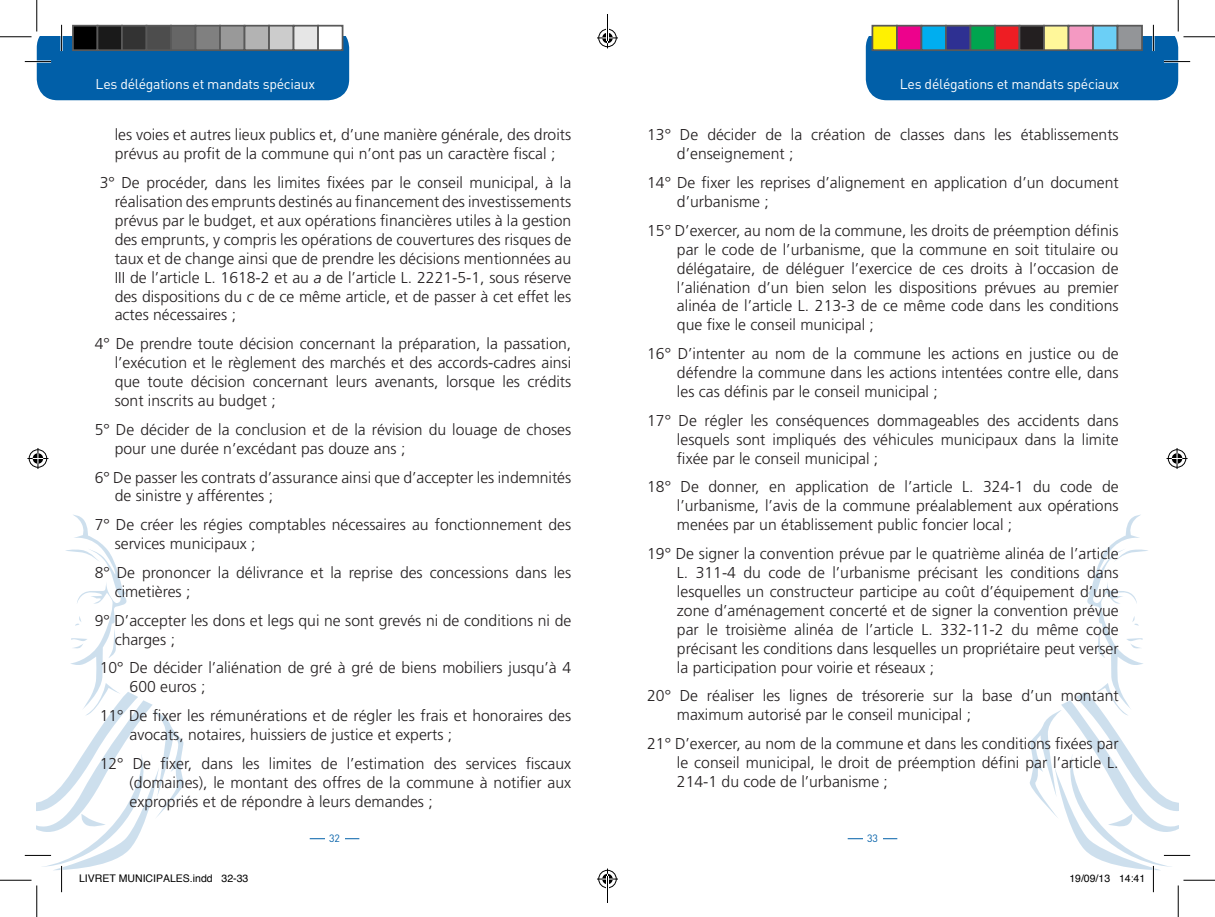
<style>
.page{position:relative;width:1215px;height:917px;background:#fff}
.page>*{position:absolute;margin:0;border:0;box-sizing:border-box;transform-origin:0 0}
.t1{font:300 15.75px/18.9px "Frutiger";color:#231f20}
.t2{font:14px "DIN";letter-spacing:-.02em;color:#fff}
.t3{font:10.5px "Helvetica";color:#000}
.t4{font:10.5px "DIN";color:#015fa8}
.s1{font-style:italic}
</style>
<div class="page">
<hr style="left:310px;top:838px;width:49px;height:1px;background:#015fa8">
<div style="left:324px;top:823px;width:20px;height:30px;background:#fff"></div>
<hr style="left:847px;top:838px;width:50px;height:1px;background:#015fa8">
<div style="left:862px;top:823px;width:20px;height:30px;background:#fff"></div>
<svg style="left:25px;top:25px;width:324px;height:75px;background:#176cae"></svg>
<svg style="left:865px;top:25px;width:325px;height:75px;background:#186daf"></svg>
<hr style="left:0;top:36px;width:32px;height:2px;background:#fff">
<hr style="left:1183px;top:36px;width:31px;height:2px;background:#fff">
<hr style="left:36px;top:0;width:2px;height:32px;background:#fff">
<hr style="left:1177px;top:0;width:2px;height:32px;background:#fff">
<hr style="left:0;top:36px;width:32px;height:1px;background:#000">
<hr style="left:1183px;top:36px;width:31px;height:1px;background:#000">
<hr style="left:0;top:880px;width:32px;height:1px;background:#000">
<hr style="left:1183px;top:880px;width:31px;height:1px;background:#000">
<hr style="left:36px;top:0;width:1px;height:32px;background:#000">
<hr style="left:36px;top:885px;width:1px;height:32px;background:#000">
<hr style="left:1177px;top:0;width:1px;height:32px;background:#000">
<hr style="left:1177px;top:885px;width:1px;height:32px;background:#000">
<svg style="left:27px;top:448px;width:21px;height:21px"></svg>
<svg style="left:1166px;top:448px;width:21px;height:21px"></svg>
<div style="left:73px;top:26px;width:24px;height:24px;background:#000"></div>
<div style="left:72px;top:25px;width:26px;height:26px;border:2px solid #595959"></div>
<div style="left:97px;top:26px;width:25px;height:24px;background:#1a1a1a"></div>
<div style="left:97px;top:25px;width:26px;height:26px;border:2px solid #595959"></div>
<div style="left:122px;top:26px;width:24px;height:24px;background:#333"></div>
<div style="left:121px;top:25px;width:26px;height:26px;border:2px solid #595959"></div>
<div style="left:146px;top:26px;width:25px;height:24px;background:#4d4d4d"></div>
<div style="left:146px;top:25px;width:26px;height:26px;border:2px solid #595959"></div>
<div style="left:171px;top:26px;width:24px;height:24px;background:#666"></div>
<div style="left:170px;top:25px;width:26px;height:26px;border:2px solid #595959"></div>
<div style="left:195px;top:26px;width:25px;height:24px;background:#808080"></div>
<div style="left:195px;top:25px;width:26px;height:26px;border:2px solid #595959"></div>
<div style="left:220px;top:26px;width:24px;height:24px;background:#999"></div>
<div style="left:219px;top:25px;width:26px;height:26px;border:2px solid #595959"></div>
<div style="left:244px;top:26px;width:25px;height:24px;background:#b3b3b3"></div>
<div style="left:244px;top:25px;width:26px;height:26px;border:2px solid #595959"></div>
<div style="left:269px;top:26px;width:24px;height:24px;background:#ccc"></div>
<div style="left:268px;top:25px;width:26px;height:26px;border:2px solid #595959"></div>
<div style="left:293px;top:26px;width:25px;height:24px;background:#e6e6e6"></div>
<div style="left:293px;top:25px;width:26px;height:26px;border:2px solid #595959"></div>
<div style="left:318px;top:26px;width:24px;height:24px;background:#fff"></div>
<div style="left:317px;top:25px;width:26px;height:26px;border:2px solid #595959"></div>
<div style="left:872px;top:26px;width:25px;height:24px;background:#fff101"></div>
<div style="left:871px;top:25px;width:26px;height:26px;border:2px solid #595959"></div>
<div style="left:897px;top:26px;width:24px;height:24px;background:#ed028c"></div>
<div style="left:896px;top:25px;width:26px;height:26px;border:2px solid #595959"></div>
<div style="left:921px;top:26px;width:25px;height:24px;background:#00aeef"></div>
<div style="left:920px;top:25px;width:26px;height:26px;border:2px solid #595959"></div>
<div style="left:946px;top:26px;width:24px;height:24px;background:#2e3092"></div>
<div style="left:945px;top:25px;width:26px;height:26px;border:2px solid #595959"></div>
<div style="left:970px;top:26px;width:25px;height:24px;background:#00a54f"></div>
<div style="left:969px;top:25px;width:26px;height:26px;border:2px solid #595959"></div>
<div style="left:995px;top:26px;width:24px;height:24px;background:#ee1d23"></div>
<div style="left:994px;top:25px;width:26px;height:26px;border:2px solid #595959"></div>
<div style="left:1019px;top:26px;width:25px;height:24px;background:#231f20"></div>
<div style="left:1018px;top:25px;width:26px;height:26px;border:2px solid #595959"></div>
<div style="left:1044px;top:26px;width:24px;height:24px;background:#fff79a"></div>
<div style="left:1043px;top:25px;width:26px;height:26px;border:2px solid #595959"></div>
<div style="left:1068px;top:26px;width:25px;height:24px;background:#f499c2"></div>
<div style="left:1067px;top:25px;width:26px;height:26px;border:2px solid #595959"></div>
<div style="left:1093px;top:26px;width:24px;height:24px;background:#6bcff6"></div>
<div style="left:1092px;top:25px;width:26px;height:26px;border:2px solid #595959"></div>
<div style="left:1117px;top:26px;width:25px;height:24px;background:#939598"></div>
<div style="left:1116px;top:25px;width:26px;height:26px;border:2px solid #595959"></div>
<svg style="left:25px;top:514px;width:159px;height:378px"></svg>
<svg style="left:1029px;top:514px;width:161px;height:378px"></svg>
<svg style="left:597px;top:14px;width:21px;height:34px"></svg>
<svg style="left:597px;top:868px;width:21px;height:35px"></svg>
<p class="t2" style="left:96px;top:76px;width:221px">Les délégations et mandats spéciaux</p>
<p class="t2" style="left:899px;top:76px;width:221px">Les délégations et mandats spéciaux</p>
<p class="t1" style="left:115px;top:125px;width:458px">les voies et autres lieux publics et, d’une manière générale, des droits prévus au profit de la commune qui n’ont pas un caractère fiscal ;</p>
<p class="t1" style="left:115px;top:173px;width:458px;text-align:justify;text-indent:-15px">3° De procéder, dans les limites fixées par le conseil municipal, à la réalisation des emprunts destinés au financement des investissements prévus par le budget, et aux opérations financières utiles à la gestion des emprunts, y compris les opérations de couvertures des risques de taux et de change ainsi que de prendre les décisions mentionnées au III de l’article L. 1618-2 et au <span class="s1">a</span> de l’article L. 2221-5-1, sous réserve des dispositions du <span class="s1">c</span> de ce même article, et de passer à cet effet les actes nécessaires ;</p>
<p class="t1" style="left:115px;top:334px;width:458px;text-align:justify;text-indent:-20px">4° De prendre toute décision concernant la préparation, la passation, l’exécution et le règlement des marchés et des accords-cadres ainsi que toute décision concernant leurs avenants, lorsque les crédits sont inscrits au budget ;</p>
<p class="t1" style="left:115px;top:420px;width:458px;text-indent:-20px">5° De décider de la conclusion et de la révision du louage de choses pour une durée n’excédant pas douze ans ;</p>
<p class="t1" style="left:115px;top:468px;width:458px;text-indent:-20px">6° De passer les contrats d’assurance ainsi que d’accepter les indemnités de sinistre y afférentes ;</p>
<p class="t1" style="left:115px;top:515px;width:458px;text-indent:-20px">7° De créer les régies comptables nécessaires au fonctionnement des services municipaux ;</p>
<p class="t1" style="left:115px;top:563px;width:458px;text-indent:-20px">8° De prononcer la délivrance et la reprise des concessions dans les cimetières ;</p>
<p class="t1" style="left:115px;top:611px;width:458px;text-indent:-20px">9° D’accepter les dons et legs qui ne sont grevés ni de conditions ni de charges ;</p>
<p class="t1" style="left:130px;top:658px;width:443px;text-indent:-30px">10° De décider l’aliénation de gré à gré de biens mobiliers jusqu’à 4<br>600 euros ;</p>
<p class="t1" style="left:130px;top:706px;width:443px;text-indent:-30px">11° De fixer les rémunérations et de régler les frais et honoraires des avocats, notaires, huissiers de justice et experts ;</p>
<p class="t1" style="left:130px;top:754px;width:443px;text-align:justify;text-indent:-30px">12° De fixer, dans les limites de l’estimation des services fiscaux (domaines), le montant des offres de la commune à notifier aux expropriés et de répondre à leurs demandes ;</p>
<p class="t1" style="left:677px;top:125px;width:443px;text-indent:-30px">13° De décider de la création de classes dans les établissements d’enseignement ;</p>
<p class="t1" style="left:677px;top:173px;width:443px;text-indent:-30px">14° De fixer les reprises d’alignement en application d’un document d’urbanisme ;</p>
<p class="t1" style="left:677px;top:221px;width:443px;text-align:justify;text-indent:-30px">15° D’exercer, au nom de la commune, les droits de préemption définis par le code de l’urbanisme, que la commune en soit titulaire ou délégataire, de déléguer l’exercice de ces droits à l’occasion de l’aliénation d’un bien selon les dispositions prévues au premier alinéa de l’article L. 213-3 de ce même code dans les conditions que fixe le conseil municipal ;</p>
<p class="t1" style="left:677px;top:344px;width:443px;text-align:justify;text-indent:-30px">16° D’intenter au nom de la commune les actions en justice ou de défendre la commune dans les actions intentées contre elle, dans les cas définis par le conseil municipal ;</p>
<p class="t1" style="left:677px;top:411px;width:443px;text-align:justify;text-indent:-30px">17° De régler les conséquences dommageables des accidents dans lesquels sont impliqués des véhicules municipaux dans la limite fixée par le conseil municipal ;</p>
<p class="t1" style="left:677px;top:477px;width:443px;text-align:justify;text-indent:-30px">18° De donner, en application de l’article L. 324-1 du code de l’urbanisme, l’avis de la commune préalablement aux opérations menées par un établissement public foncier local ;</p>
<p class="t1" style="left:677px;top:544px;width:443px;text-align:justify;text-indent:-30px">19° De signer la convention prévue par le quatrième alinéa de l’article L. 311-4 du code de l’urbanisme précisant les conditions dans lesquelles un constructeur participe au coût d’équipement d’une zone d’aménagement concerté et de signer la convention prévue par le troisième alinéa de l’article L. 332-11-2 du même code précisant les conditions dans lesquelles un propriétaire peut verser la participation pour voirie et réseaux ;</p>
<p class="t1" style="left:677px;top:686px;width:443px;text-indent:-30px">20° De réaliser les lignes de trésorerie sur la base d’un montant maximum autorisé par le conseil municipal ;</p>
<p class="t1" style="left:677px;top:734px;width:443px;text-align:justify;text-indent:-30px">21° D’exercer, au nom de la commune et dans les conditions fixées par le conseil municipal, le droit de préemption défini par l’article L.<br>214-1 du code de l’urbanisme ;</p>
<p class="t4" style="left:329px;top:832px;width:12px">32</p>
<p class="t4" style="left:867px;top:832px;width:12px">33</p>
<p class="t3" style="left:79px;top:870px;width:171px">LIVRET MUNICIPALES.indd 32-33</p>
<p class="t3" style="left:1069px;top:870px;width:77px">19/09/13 14:41</p>
</div>
